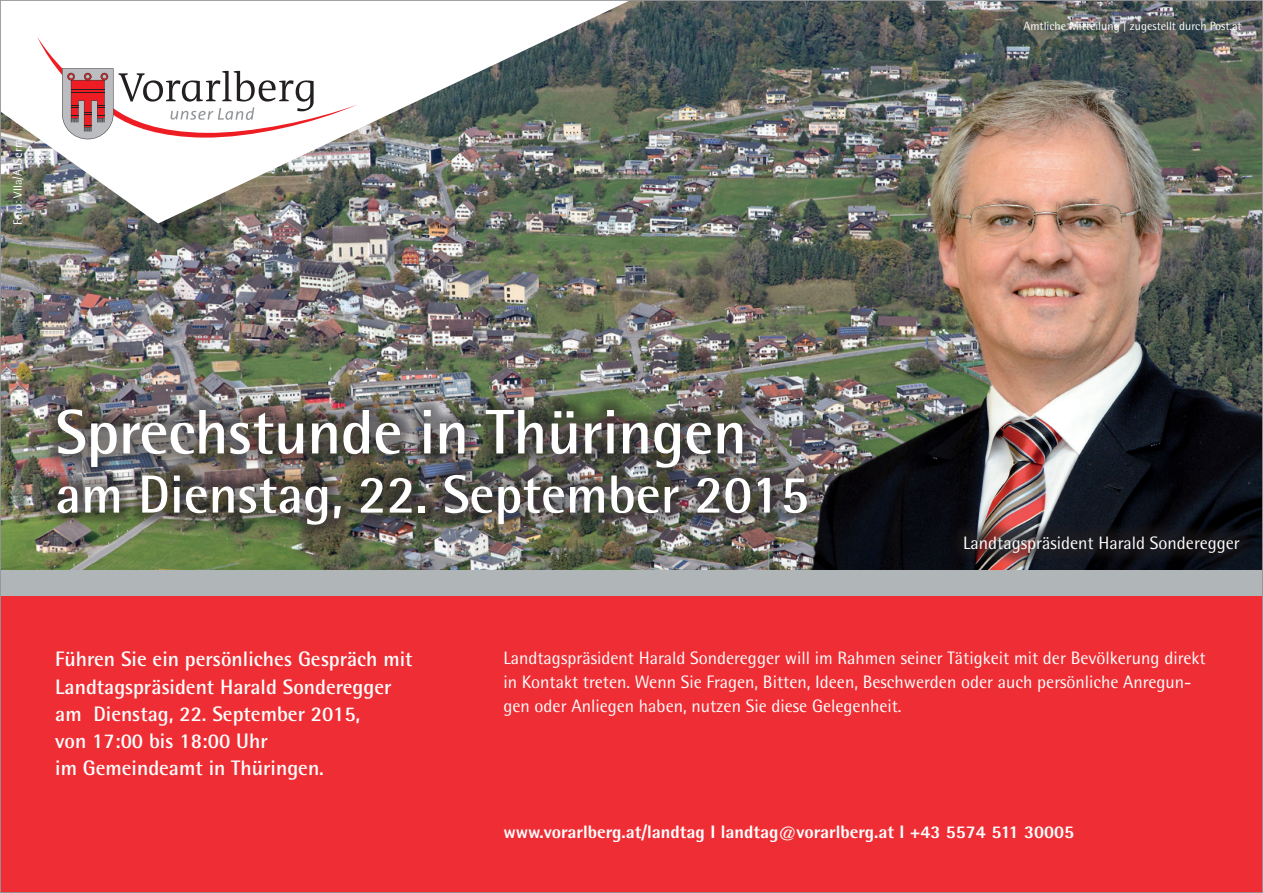
<style>
.page{position:relative;width:1263px;height:893px;background:#fff}
.page>*{position:absolute;margin:0;border:0;box-sizing:border-box;transform-origin:0 0}
.t1{font:700 63px "Rotis Semi Sans";letter-spacing:-.005em;color:#fff}
.t2{font:700 53.7px "Rotis Semi Sans";color:#fff}
.t3{font:700 21px/27px "Rotis Semi Sans";color:#fff}
.t4{font:18px/24px "Rotis Semi Sans";color:#fff}
.t5{font:800 18px "Rotis Semi Sans";color:#fff}
.t6{font:12px "Rotis Semi Sans";color:#fff}
</style>
<div class="page">
<img style="left:2px;top:2px;width:1259px;height:568px">
<img style="left:2px;top:2px;width:629px;height:222px">
<img style="left:158px;top:149px;width:157px;height:186px">
<svg style="left:37px;top:37px;width:321px;height:102px"></svg>
<div style="left:0;top:595px;width:1263px;height:298px;background:#ee2e34"></div>
<div style="left:0;top:570px;width:1263px;height:25px;background:#b0b6b8"></div>
<img style="left:712px;top:39px;width:549px;height:531px">
<div style="left:949px;top:520px;width:306px;height:48px;background:#231f20;opacity:.5"></div>
<div style="left:42px;top:393px;width:781px;height:147px;background:#231f20;opacity:.5"></div>
<p class="t6" style="left:11px;top:225px;width:88px;rotate:-90deg">Foto: VIIa/A. Serra</p>
<p class="t6" style="left:1023px;top:19px;width:220px">Amtliche Mitteilung | zugestellt durch Post.at</p>
<h1 class="t1" style="left:55px;top:393px;width:693px">Sprechstunde in Thüringen</h1>
<h2 class="t2" style="left:55px;top:461px;width:755px">am Dienstag, 22. September 2015</h2>
<p class="t4" style="left:963px;top:530px;width:278px">Landtagspräsident Harald Sonderegger</p>
<p class="t3" style="left:55px;top:645px;width:359px">Führen Sie ein persönliches Gespräch mit Landtagspräsident Harald Sonderegger am Dienstag, 22. September 2015,<br>von 17:00 bis 18:00 Uhr<br>im Gemeindeamt in Thüringen.</p>
<p class="t4" style="left:503px;top:646px;width:704px">Landtagspräsident Harald Sonderegger will im Rahmen seiner Tätigkeit mit der Bevölkerung direkt in Kontakt treten. Wenn Sie Fragen, Bitten, Ideen, Beschwerden oder auch persönliche Anregun&shy;gen oder Anliegen haben, nutzen Sie diese Gelegenheit.</p>
<p class="t5" style="left:503px;top:820px;width:572px">www.vorarlberg.at/landtag I landtag@vorarlberg.at I +43 5574 511 30005</p>
</div>
